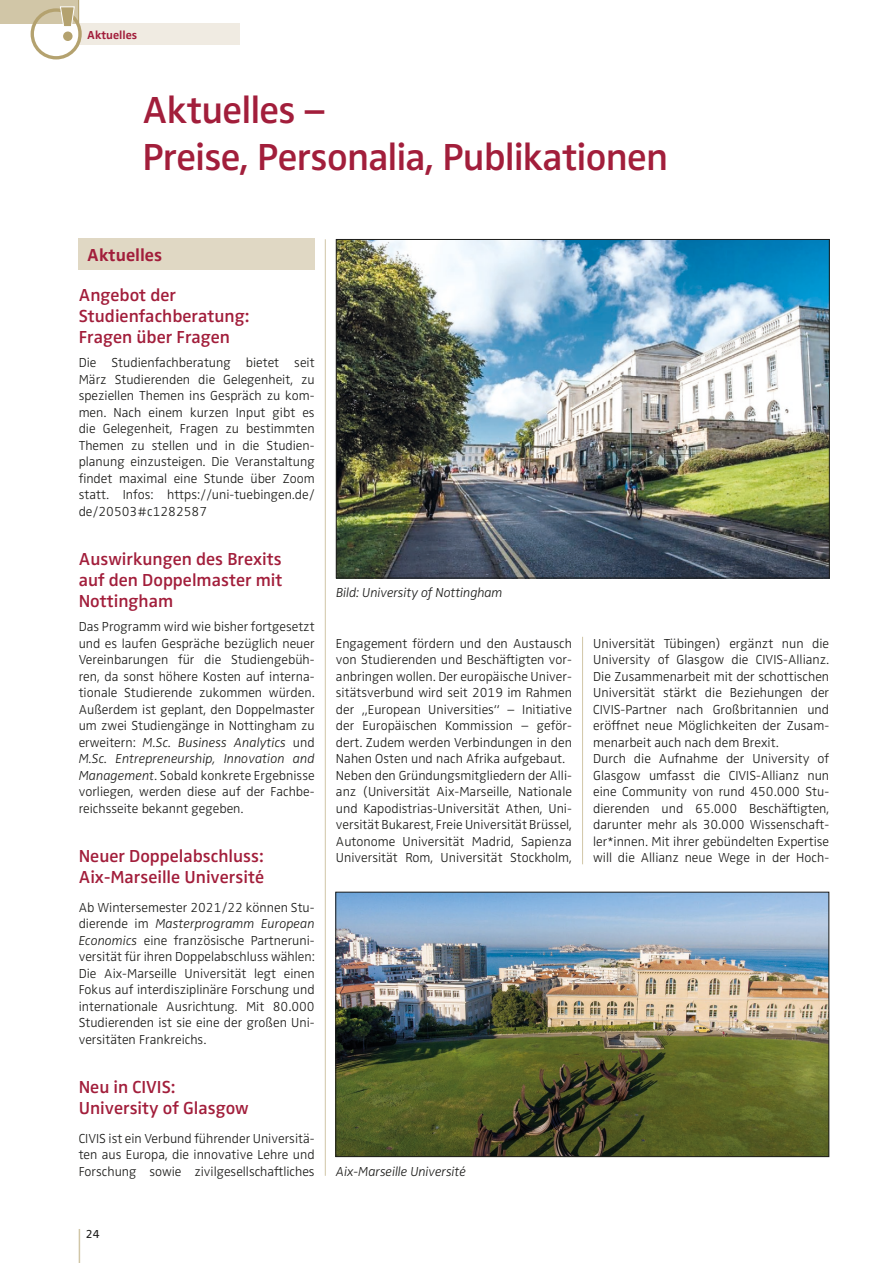
<style>
.page{position:relative;width:893px;height:1263px;background:#fff}
.page>*{position:absolute;margin:0;border:0;box-sizing:border-box;transform-origin:0 0}
.t1{font:600 39px/46.8px "Zwo OT";letter-spacing:-.02em;color:#a21e3b}
.t2{font:600 18px/21px "Zwo OT";color:#a21e3b}
.t3{font:700 18px "Zwo OT";color:#a21e3b}
.t4{font:300 13.5px/16.5px "Zwo OT";color:#1d1d1b;text-align:justify}
.t5{font:italic 300 13.5px "Zwo OT";letter-spacing:-.01em;color:#1d1d1b}
.t6{font:700 12px "Zwo OT";color:#a21e3b}
.t7{font:12px "Zwo OT";color:#1d1d1b}
.s1{font-style:italic}
</style>
<div class="page">
<div style="left:0;top:0;width:79px;height:23px;background:#d1c6a7"></div>
<hr style="left:79px;top:1229px;width:1px;height:34px;background:#d1c6a7">
<hr style="left:78px;top:0;width:1px;height:45px;background:#b4a26f">
<div style="left:79px;top:24px;width:161px;height:21px;background:#f0ebe2"></div>
<div style="left:31px;top:8px;width:51px;height:51px;border:3px solid #b4a26f;border-radius:50%"></div>
<div style="left:63px;top:32px;width:10px;height:9px;background:#b4a26f;border-radius:50%"></div>
<svg style="left:60px;top:7px;width:15px;height:20px"></svg>
<hr style="left:582px;top:637px;width:1px;height:227px;background:#d1c6a7">
<hr style="left:325px;top:239px;width:1px;height:937px;background:#d1c6a7">
<div style="left:79px;top:238px;width:236px;height:31px;background:#e0d8c4"></div>
<img style="left:338px;top:894px;width:489px;height:261px">
<div style="left:336px;top:892px;width:493px;height:265px;border:1px solid #1d1d1b"></div>
<img style="left:338px;top:241px;width:489px;height:335px">
<p class="t6" style="left:87px;top:28px;width:51px">Aktuelles</p>
<h1 class="t1" style="left:142px;top:87px;width:527px">Aktuelles –<br>Preise, Personalia, Publikationen</h1>
<h2 class="t3" style="left:87px;top:244px;width:76px">Aktuelles</h2>
<h2 class="t2" style="left:79px;top:285px;width:172px">Angebot der<br>Studienfachberatung:<br>Fragen über Fragen</h2>
<p class="t4" style="left:79px;top:355px;width:238px">Die Studienfachberatung bietet seit März Studierenden die Gelegenheit, zu speziellen Themen ins Gespräch zu kom&shy;men. Nach einem kurzen Input gibt es die Gelegenheit, Fragen zu bestimmten Themen zu stellen und in die Studien&shy;planung einzusteigen. Die Veranstaltung findet maximal eine Stunde über Zoom statt. Infos: https://uni-tuebingen.de/ de/20503#c1282587</p>
<h2 class="t2" style="left:79px;top:549px;width:205px;text-align:justify">Auswirkungen des Brexits auf den Doppelmaster mit Nottingham</h2>
<p class="t4" style="left:79px;top:619px;width:237px">Das Programm wird wie bisher fortgesetzt und es laufen Gespräche bezüglich neuer Vereinbarungen für die Studiengebüh&shy;ren, da sonst höhere Kosten auf interna&shy;tionale Studierende zukommen würden.<br>Außerdem ist geplant, den Doppelmaster um zwei Studiengänge in Nottingham zu erweitern: <span class="s1">M.Sc. Business Analytics</span> und <span class="s1">M.Sc. Entrepreneurship, Innovation and Management</span>. Sobald konkrete Ergebnisse vorliegen, werden diese auf der Fachbe&shy;reichsseite bekannt gegeben.</p>
<h2 class="t2" style="left:79px;top:846px;width:187px">Neuer Doppelabschluss:<br>Aix-Marseille Université</h2>
<p class="t4" style="left:79px;top:899px;width:237px">Ab Wintersemester 2021/22 können Stu&shy;dierende im <span class="s1">Masterprogramm European Economics</span> eine französische Partneruni&shy;versität für ihren Doppelabschluss wählen:<br>Die Aix-Marseille Universität legt einen Fokus auf interdisziplinäre Forschung und internationale Ausrichtung. Mit 80.000<br>Studierenden ist sie eine der großen Uni&shy;versitäten Frankreichs.</p>
<h2 class="t2" style="left:79px;top:1077px;width:172px">Neu in CIVIS:<br>University of Glasgow</h2>
<p class="t4" style="left:79px;top:1130px;width:237px">CIVIS ist ein Verbund führender Universitä&shy;ten aus Europa, die innovative Lehre und Forschung sowie zivilgesellschaftliches</p>
<p class="t7" style="left:86px;top:1227px;width:15px">24</p>
<p class="t5" style="left:336px;top:585px;width:168px">Bild: University of Nottingham</p>
<p class="t4" style="left:336px;top:635px;width:238px;text-align:left">Engagement fördern und den Austausch von Studierenden und Beschäftigten vor&shy;anbringen wollen. Der europäische Univer&shy;sitätsverbund wird seit 2019 im Rahmen der „European Universities“ – Initiative der Europäischen Kommission – geför&shy;dert. Zudem werden Verbindungen in den Nahen Osten und nach Afrika aufgebaut.<br>Neben den Gründungsmitgliedern der Alli&shy;anz (Universität Aix-Marseille, Nationale und Kapodistrias-Universität Athen, Uni&shy;versität Bukarest, Freie Universität Brüssel, Autonome Universität Madrid, Sapienza Universität Rom, Universität Stockholm,</p>
<p class="t4" style="left:593px;top:635px;width:238px;text-align:left">Universität Tübingen) ergänzt nun die University of Glasgow die CIVIS-Allianz.<br>Die Zusammenarbeit mit der schottischen Universität stärkt die Beziehungen der CIVIS-Partner nach Großbritannien und eröffnet neue Möglichkeiten der Zusam&shy;menarbeit auch nach dem Brexit.<br>Durch die Aufnahme der University of Glasgow umfasst die CIVIS-Allianz nun eine Community von rund 450.000 Stu&shy;dierenden und 65.000 Beschäftigten, darunter mehr als 30.000 Wissenschaft&shy;ler*innen. Mit ihrer gebündelten Expertise will die Allianz neue Wege in der Hoch-</p>
<p class="t5" style="left:336px;top:1163px;width:132px">Aix-Marseille Université</p>
</div>
